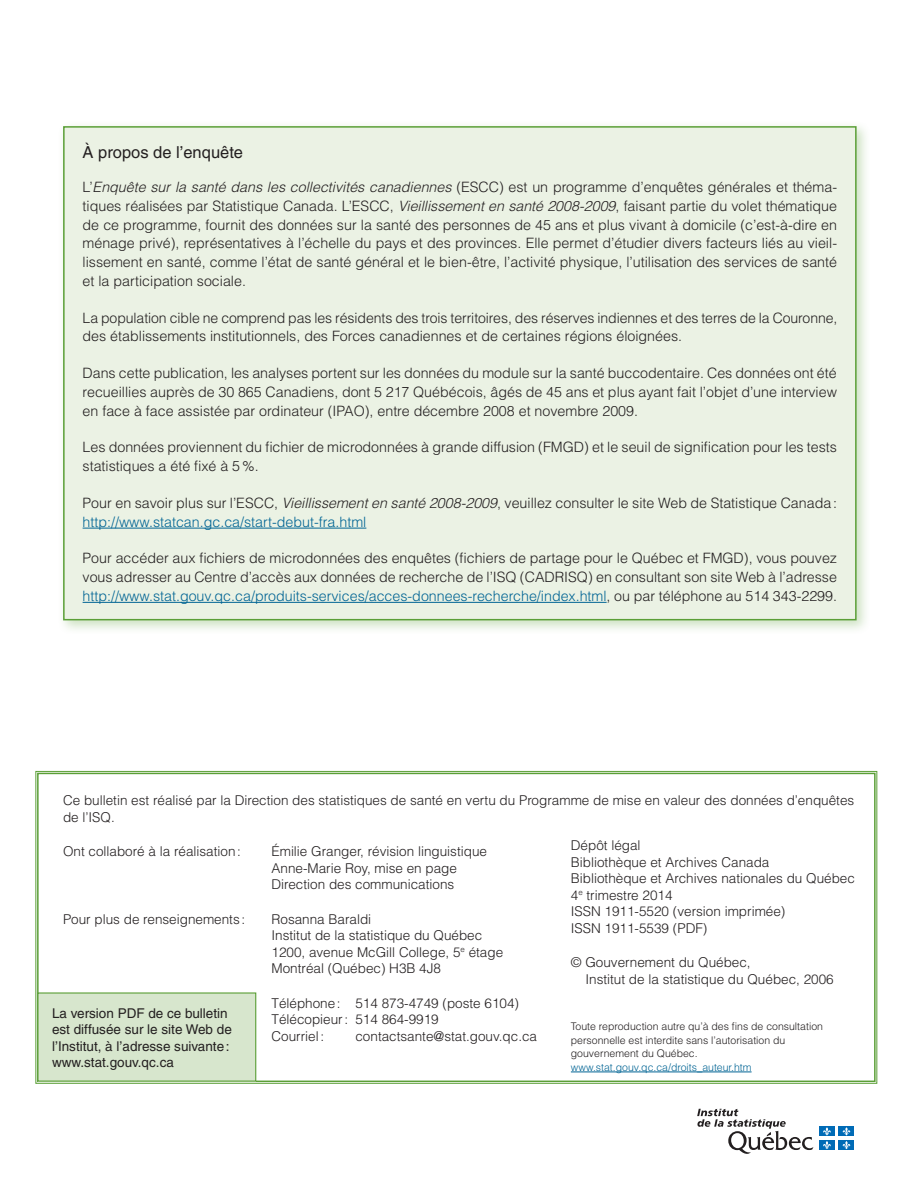
<style>
.page{position:relative;width:918px;height:1188px;background:#fff}
.page>*{position:absolute;margin:0;border:0;box-sizing:border-box;transform-origin:0 0}
.t1{font:16.5px "Helvetica LT";color:#231f20}
.t2{font:300 14.25px/18.8px "Helvetica LT";color:#231f20;text-align:justify}
.t3{font:300 13.5px/16.5px "Helvetica LT";color:#231f20}
.t4{font:13.5px/16.5px "Helvetica LT";color:#231f20}
.t5{font:300 10.5px/13.5px "Helvetica LT";color:#231f20}
.t6{font:300 10.5px "Helvetica LT";color:#006494}
.s1{font-style:italic}
.s2{color:#006494}
</style>
<div class="page">
<div style="left:57px;top:121px;width:814px;height:514px;background:#5b9f37;opacity:.3"></div>
<div style="left:64px;top:127px;width:792px;height:493px;background:#ebf2e4"></div>
<hr style="left:83px;top:528px;width:283px;height:1px;background:#006494">
<hr style="left:83px;top:602px;width:524px;height:1px;background:#006494">
<svg style="left:35px;top:771px;width:842px;height:313px"></svg>
<div style="left:37px;top:773px;width:839px;height:309px;border:2px solid #5b9f37"></div>
<svg style="left:697px;top:1109px;width:116px;height:45px"></svg>
<div style="left:819px;top:1127px;width:16px;height:9px;background:#006bb6"></div>
<div style="left:839px;top:1127px;width:15px;height:9px;background:#006bb6"></div>
<div style="left:819px;top:1140px;width:16px;height:10px;background:#006bb6"></div>
<svg style="left:823px;top:1127px;width:8px;height:22px"></svg>
<div style="left:839px;top:1140px;width:15px;height:10px;background:#006bb6"></div>
<svg style="left:842px;top:1127px;width:9px;height:22px"></svg>
<hr style="left:571px;top:1072px;width:181px;height:1px;background:#006494">
<div style="left:38px;top:993px;width:218px;height:88px;background:#d7e6cd"></div>
<div style="left:37px;top:992px;width:219px;height:90px;border:1px solid #5b9f37"></div>
<p class="t1" style="left:83px;top:143px;width:162px">À propos de l’enquête</p>
<p class="t2" style="left:83px;top:178px;width:756px">L’<span class="s1">Enquête sur la santé dans les collectivités canadiennes</span> (ESCC) est un programme d’enquêtes générales et théma&shy;tiques réalisées par Statistique Canada. L’ESCC, <span class="s1">Vieillissement en santé 2008-2009</span>, faisant partie du volet thématique de ce programme, fournit des données sur la santé des personnes de 45 ans et plus vivant à domicile (c’est-à-dire en ménage privé), représentatives à l’échelle du pays et des provinces. Elle permet d’étudier divers facteurs liés au vieil&shy;lissement en santé, comme l’état de santé général et le bien-être, l’activité physique, l’utilisation des services de santé et la participation sociale.</p>
<p class="t2" style="left:83px;top:308px;width:756px">La population cible ne comprend pas les résidents des trois territoires, des réserves indiennes et des terres de la Couronne, des établissements institutionnels, des Forces canadiennes et de certaines régions éloignées.</p>
<p class="t2" style="left:83px;top:364px;width:756px">Dans cette publication, les analyses portent sur les données du module sur la santé buccodentaire. Ces données ont été recueillies auprès de 30 865 Canadiens, dont 5 217 Québécois, âgés de 45 ans et plus ayant fait l’objet d’une interview en face à face assistée par ordinateur (IPAO), entre décembre 2008 et novembre 2009.</p>
<p class="t2" style="left:83px;top:438px;width:756px">Les données proviennent du fichier de microdonnées à grande diffusion (FMGD) et le seuil de signification pour les tests statistiques a été fixé à 5%.</p>
<p class="t2" style="left:83px;top:493px;width:756px">Pour en savoir plus sur l’ESCC, <span class="s1">Vieillissement en santé 2008-2009</span>, veuillez consulter le site Web de Statistique Canada: <span class="s2">http://www.statcan.gc.ca/start-debut-fra.html</span></p>
<p class="t2" style="left:83px;top:549px;width:756px">Pour accéder aux fichiers de microdonnées des enquêtes (fichiers de partage pour le Québec et FMGD), vous pouvez vous adresser au Centre d’accès aux données de recherche de l’ISQ (CADRISQ) en consultant son site Web à l’adresse <span class="s2">http://www.stat.gouv.qc.ca/produits-services/acces-donnees-recherche/index.html</span>, ou par téléphone au 514 343-2299.</p>
<p class="t3" style="left:63px;top:792px;width:793px">Ce bulletin est réalisé par la Direction des statistiques de santé en vertu du Programme de mise en valeur des données d’enquêtes de l’ISQ.</p>
<p class="t3" style="left:63px;top:843px;width:180px">Ont collaboré à la réalisation:</p>
<p class="t3" style="left:271px;top:843px;width:217px">Émilie Granger, révision linguistique<br>Anne-Marie Roy, mise en page<br>Direction des communications</p>
<p class="t3" style="left:63px;top:910px;width:184px">Pour plus de renseignements :</p>
<p class="t3" style="left:271px;top:910px;width:233px">Rosanna Baraldi<br>Institut de la statistique du Québec<br>1200, avenue McGill College, 5<sup>e</sup> étage<br>Montréal (Québec) H3B 4J8</p>
<p class="t3" style="left:271px;top:994px;width:249px">Téléphone: 514 873-4749 (poste 6104)<br>Télécopieur: 514 864-9919<br>Courriel:</p>
<p class="t3" style="left:571px;top:837px;width:286px">Dépôt légal<br>Bibliothèque et Archives Canada<br>Bibliothèque et Archives nationales du Québec<br>4<sup>e</sup> trimestre 2014<br>ISSN 1911-5520 (version imprimée)<br>ISSN 1911-5539 (PDF)</p>
<p class="t3" style="left:585px;top:954px;width:250px;text-indent:-15px">© Gouvernement du Québec,<br>Institut de la statistique du Québec, 2006</p>
<p class="t5" style="left:571px;top:1020px;width:254px">Toute reproduction autre qu’à des fins de consultation personnelle est interdite sans l’autorisation du gouvernement du Québec.</p>
<p class="t6" style="left:571px;top:1061px;width:182px">www.stat.gouv.qc.ca/droits_auteur.htm</p>
<p class="t4" style="left:52px;top:1005px;width:181px">La version PDF de ce bulletin est diffusée sur le site Web de l’Institut, à l’adresse suivante: www.stat.gouv.qc.ca</p>
<p class="t3" style="left:355px;top:1027px;width:183px">contactsante@stat.gouv.qc.ca</p>
</div>
